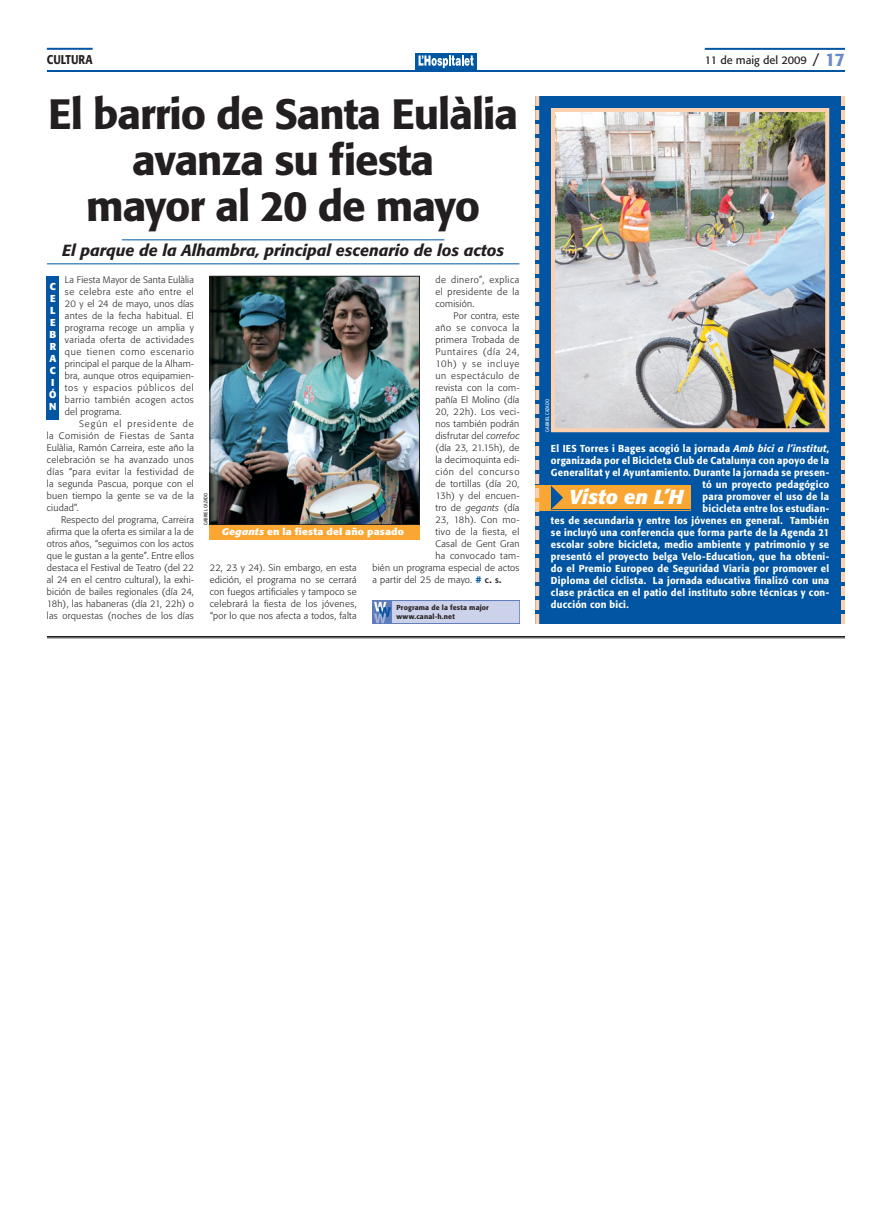
<style>
.page{position:relative;width:893px;height:1220px;background:#fff}
.page>*{position:absolute;margin:0;border:0;box-sizing:border-box;transform-origin:0 0}
.títol_42_46{font:500 42px/46px "Formata";letter-spacing:-.025em;color:#231f20;text-align:center}
.apunt_títol{font:italic 700 20px "Formata";color:#fff}
.subtítol_3cols{font:italic 500 16px "Formata";color:#231f20}
.capçalera_senar{font:500 12.6px "Formata";letter-spacing:.01em;color:#231f20;scale:.85 1}
.t1{font:11px "Formata";color:#231f20}
.text_fotonot{font:500 10px "Formata";letter-spacing:.02em;color:#fff;scale:.95 1}
.text_barri_esport{font:700 10px/12px "Formata";color:#fff}
.text{font:300 9.4px/12px "Formata";letter-spacing:.03em;color:#231f20;text-align:justify}
.text_1a{font:300 9.4px/12px "Formata";letter-spacing:.055em;color:#231f20;text-align:justify}
.text-2{font:300 9.4px "Formata";letter-spacing:.08em;color:#231f20}
.peus_de_foto{font:700 9.4px "Formata";letter-spacing:.01em;color:#fff;scale:1.1 1}
.text-3{font:300 9.4px "Formata";letter-spacing:.05em;color:#231f20}
.text-4{font:300 9.4px "Formata";letter-spacing:.06em;color:#231f20}
.text-5{font:300 9.4px "Formata";letter-spacing:.065em;color:#231f20}
.text-6{font:300 9.4px "Formata";letter-spacing:.085em;color:#231f20}
.text_internet_petit{font:500 7px "Formata";letter-spacing:.02em;color:#231f20}
.nom_fotògraf{font:5px "Formata";letter-spacing:.02em;color:#231f20;scale:.8 1}
.nom_fotògraf_neg{font:5px "Formata";letter-spacing:.02em;color:#fff;scale:.8 1}
.s1{font-size:14px}
.s2{font-weight:500;font-size:18px;color:#6c8bc6}
.s3{font-style:italic}
.s4{font-weight:500;color:#0155a2}
.s5{font-weight:500;font-size:6.6px}
.s6{font-weight:500}
</style>
<div class="page">
<div style="left:415px;top:54px;width:62px;height:16px;background:#0157a1"></div>
<svg style="left:419px;top:55px;width:55px;height:13px"></svg>
<hr style="left:47px;top:70px;width:798px;height:2px;background:#0155a2">
<hr style="left:705px;top:48px;width:140px;height:2px;background:#0155a2">
<hr style="left:47px;top:48px;width:46px;height:2px;background:#0155a2">
<hr style="left:47px;top:636px;width:798px;height:1px;background:#231f20">
<hr style="left:47px;top:638px;width:798px;height:1px;background:#231f20">
<img style="left:212px;top:278px;width:206px;height:245px">
<div style="left:210px;top:276px;width:210px;height:249px;border:1px solid #231f20"></div>
<hr style="left:122px;top:239px;width:322px;height:1px;background:#0155a2">
<hr style="left:47px;top:263px;width:472px;height:1px;background:#0155a2">
<div style="left:47px;top:276px;width:12px;height:144px;background:#0155a2"></div>
<div style="left:535px;top:96px;width:310px;height:528px;background:#0155a2"></div>
<svg style="left:841px;top:96px;width:4px;height:528px"></svg>
<img style="left:556px;top:113px;width:268px;height:314px">
<div style="left:551px;top:108px;width:278px;height:324px;border:4px solid #fcd1af"></div>
<div style="left:535px;top:486px;width:155px;height:25px;background:#faa633"></div>
<hr style="left:551px;top:509px;width:139px;height:1px;background:#0155a2">
<svg style="left:551px;top:486px;width:12px;height:24px"></svg>
<svg style="left:535px;top:96px;width:4px;height:528px"></svg>
<div style="left:210px;top:525px;width:210px;height:15px;background:#faa633"></div>
<img style="left:372px;top:600px;width:147px;height:24px">
<p class="capçalera_senar" style="left:47px;top:52px;width:55px">cultura</p>
<p class="t1" style="left:705px;top:53px;width:142px">11 de maig del 2009 <span class="s1">/</span> <span class="s2">17</span></p>
<p class="títol_42_46" style="left:48px;top:91px;width:471px">El barrio de Santa Eulàlia avanza su fiesta<br>mayor al 20 de mayo</p>
<p class="subtítol_3cols" style="left:62px;top:241px;width:443px">El parque de la Alhambra, principal escenario de los actos</p>
<p class="text_1a" style="left:65px;top:274px;width:131px">La Fiesta Mayor de Santa Eulàlia se celebra este año entre el 20 y el 24 de mayo, unos días antes de la fecha habitual. El programa recoge un amplia y variada oferta de actividades que tienen como escenario prin-cipal el parque de la Alham&shy;bra, aunque otros equipamien&shy;tos y espacios públicos del barrio también acogen actos del programa.</p>
<p class="text" style="left:47px;top:418px;width:149px;text-indent:32px">Según el presidente de la Comisión de Fiestas de Santa Eulàlia, Ramón Carreira, este año la celebración se ha avanzado unos días “para evitar la festividad de la segunda Pascua, porque con el buen tiempo la gente se va de la ciudad”.</p>
<p class="text" style="left:47px;top:514px;width:149px;text-indent:14px">Respecto del programa, Carreira afirma que la oferta es similar a la de otros años, “seguimos con los actos que le gustan a la gente”. Entre ellos destaca el Festival de Teatro (del 22 al 24 en el centro cultural), la exhi&shy;bición de bailes regionales (día 24, 18h), las habaneras (día 21, 22h) o las orquestas (noches de los días</p>
<p class="text_barri_esport" style="left:50px;top:280px;width:8px">c</p>
<p class="text_barri_esport" style="left:50px;top:292px;width:7px">e</p>
<p class="text_barri_esport" style="left:50px;top:304px;width:7px">l</p>
<p class="text_barri_esport" style="left:50px;top:316px;width:7px">e</p>
<p class="text_barri_esport" style="left:49px;top:328px;width:8px">b</p>
<p class="text_barri_esport" style="left:50px;top:340px;width:8px">r</p>
<p class="text_barri_esport" style="left:49px;top:352px;width:8px">a</p>
<p class="text_barri_esport" style="left:50px;top:364px;width:8px">c</p>
<p class="text_barri_esport" style="left:49px;top:376px;width:9px">i ó</p>
<p class="text_barri_esport" style="left:49px;top:400px;width:9px">n</p>
<p class="text" style="left:435px;top:274px;width:85px">de dinero”, explica el presidente de la comisión.</p>
<p class="text" style="left:453px;top:310px;width:67px">Por contra, este</p>
<p class="text-5" style="left:435px;top:322px;width:85px">año se convoca la</p>
<p class="text" style="left:435px;top:334px;width:85px">primera Trobada de</p>
<p class="text-2" style="left:435px;top:346px;width:85px">Puntaires (día 24,</p>
<p class="text-6" style="left:435px;top:358px;width:85px">10h) y se incluye</p>
<p class="text-4" style="left:435px;top:370px;width:85px">un espectáculo de</p>
<p class="text" style="left:435px;top:382px;width:86px">revista con la com-</p>
<p class="text" style="left:435px;top:394px;width:85px">pañía El Molino (día</p>
<p class="text" style="left:435px;top:406px;width:86px">20, 22h). Los veci-</p>
<p class="text" style="left:435px;top:418px;width:85px">nos también podrán</p>
<p class="text" style="left:435px;top:430px;width:85px">disfrutar del <span class="s3">correfoc</span></p>
<p class="text" style="left:435px;top:442px;width:85px">(día 23, 21.15h), de</p>
<p class="text" style="left:435px;top:454px;width:86px">la decimoquinta edi-</p>
<p class="text-2" style="left:435px;top:466px;width:85px">ción del concurso</p>
<p class="text" style="left:435px;top:478px;width:85px">de tortillas (día 20,</p>
<p class="text" style="left:435px;top:490px;width:86px">13h) y del encuen-</p>
<p class="text" style="left:435px;top:502px;width:86px">tro de <span class="s3">gegants</span> (día</p>
<p class="text" style="left:435px;top:514px;width:86px">23, 18h). Con mo-</p>
<p class="text-3" style="left:435px;top:526px;width:85px">tivo de la fiesta, el</p>
<p class="text" style="left:435px;top:538px;width:85px">Casal de Gent Gran</p>
<p class="text" style="left:435px;top:550px;width:86px">ha convocado tam-</p>
<p class="text" style="left:372px;top:562px;width:148px">bién un programa especial de actos</p>
<p class="text" style="left:372px;top:574px;width:131px">a partir del 25 de mayo. <span class="s4">#</span> <span class="s5">c</span><span class="s6">.</span> <span class="s5">s</span><span class="s6">.</span></p>
<p class="nom_fotògraf" style="left:203px;top:525px;width:42px;rotate:-90deg">gabriel cazado</p>
<p class="peus_de_foto" style="left:222px;top:526px;width:167px"><span class="s3">Gegants</span> en la fiesta del año pasado</p>
<p class="text" style="left:210px;top:562px;width:149px">22, 23 y 24). Sin embargo, en esta edición, el programa no se cerrará con fuegos artificiales y tampoco se celebrará la fiesta de los jóvenes, “por lo que nos afecta a todos, falta</p>
<p class="text_internet_petit" style="left:396px;top:603px;width:94px">Programa de la festa major</p>
<p class="text_internet_petit" style="left:396px;top:612px;width:60px">www.canal-h.net</p>
<p class="nom_fotògraf_neg" style="left:544px;top:432px;width:42px;rotate:-90deg">gabriel cazado</p>
<p class="text_fotonot" style="left:551px;top:442px;width:294px">El IES Torres i Bages acogió la jornada <span class="s3">Amb bici a l’institut</span>,</p>
<p class="text_fotonot" style="left:551px;top:454px;width:294px">organizada por el Bicicleta Club de Catalunya con apoyo de la</p>
<p class="text_fotonot" style="left:551px;top:466px;width:294px">Generalitat y el Ayuntamiento. Durante la jornada se presen-</p>
<p class="text_fotonot" style="left:702px;top:478px;width:135px">tó un proyecto pedagógico</p>
<p class="text_fotonot" style="left:702px;top:490px;width:135px">para promover el uso de la</p>
<p class="text_fotonot" style="left:702px;top:502px;width:135px">bicicleta entre los estudian-</p>
<p class="text_fotonot" style="left:551px;top:514px;width:294px">tes de secundaria y entre los jóvenes en general. También</p>
<p class="text_fotonot" style="left:551px;top:526px;width:294px">se incluyó una conferencia que forma parte de la Agenda 21</p>
<p class="text_fotonot" style="left:551px;top:538px;width:294px">escolar sobre bicicleta, medio ambiente y patrimonio y se</p>
<p class="text_fotonot" style="left:551px;top:550px;width:294px">presentó el proyecto belga Velo-Education, que ha obteni-</p>
<p class="text_fotonot" style="left:551px;top:562px;width:294px">do el Premio Europeo de Seguridad Viaria por promover el</p>
<p class="text_fotonot" style="left:551px;top:574px;width:294px">Diploma del ciclista. La jornada educativa finalizó con una</p>
<p class="text_fotonot" style="left:551px;top:586px;width:294px">clase práctica en el patio del instituto sobre técnicas y con-</p>
<p class="text_fotonot" style="left:551px;top:598px;width:83px">ducción con bici.</p>
<p class="apunt_títol" style="left:569px;top:484px;width:116px">Visto en L’H</p>
</div>
